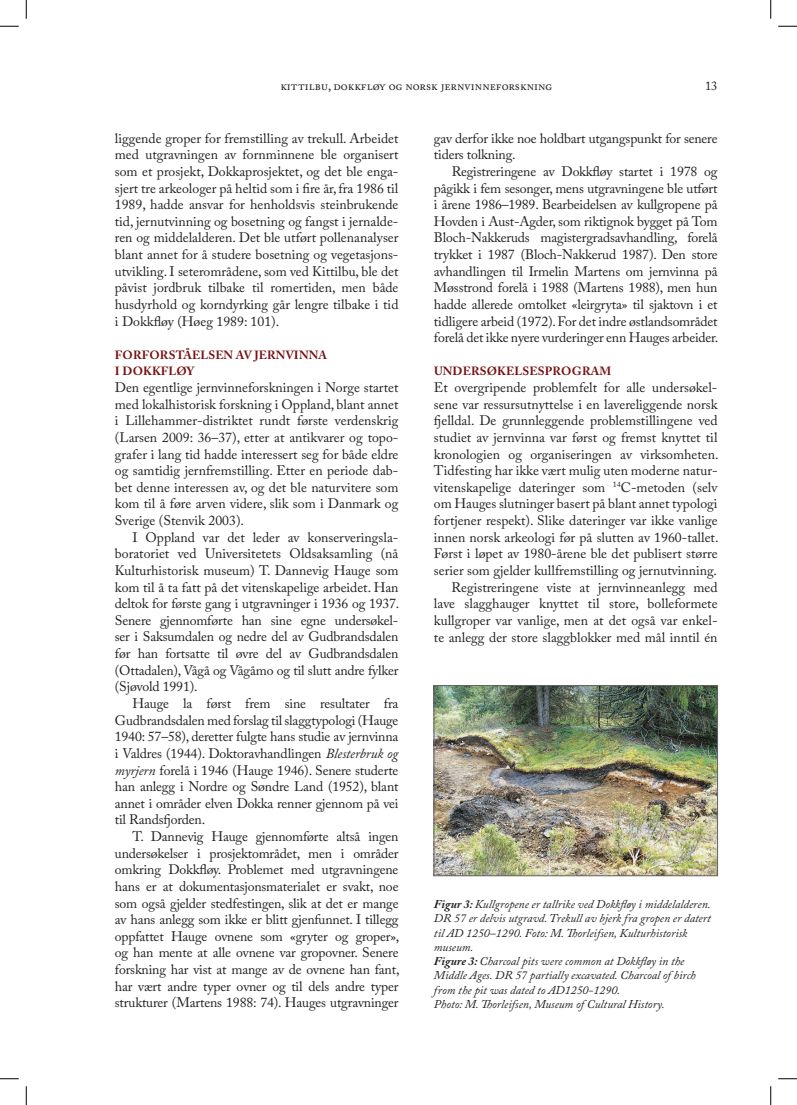
<style>
.page{position:relative;width:797px;height:1105px;background:#fff}
.page>*{position:absolute;margin:0;border:0;box-sizing:border-box;transform-origin:0 0}
.t1{font:13.75px/16.6px "Adobe Caslon Pro";letter-spacing:-.01em;color:#231f20;text-align:justify}
.t2{font:12.5px "Adobe Caslon Pro";color:#231f20}
.t3{font:italic 11.88px/14.2px "Adobe Caslon Pro";color:#231f20}
.t4{font:700 11.88px/16.6px "Adobe Caslon Pro";letter-spacing:.015em;color:#771012}
.s1{font-style:italic}
.s2{font-weight:700}
</style>
<div class="page">
<img style="left:435px;top:687px;width:281px;height:187px">
<div style="left:433px;top:685px;width:285px;height:191px;border:1px solid #636366"></div>
<svg style="left:0;top:25px;width:19px;height:2px"></svg>
<svg style="left:778px;top:25px;width:19px;height:2px"></svg>
<svg style="left:0;top:1078px;width:19px;height:1px"></svg>
<svg style="left:778px;top:1078px;width:19px;height:1px"></svg>
<svg style="left:25px;top:0;width:2px;height:19px"></svg>
<svg style="left:25px;top:1086px;width:2px;height:19px"></svg>
<svg style="left:770px;top:0;width:1px;height:19px"></svg>
<svg style="left:770px;top:1086px;width:1px;height:19px"></svg>
<p class="t2" style="left:280px;top:78px;width:273px">kittilbu, dokkfløy og norsk jernvinneforskning</p>
<p class="t2" style="left:705px;top:78px;width:14px">13</p>
<p class="t1" style="left:115px;top:130px;width:285px">liggende groper for fremstilling av trekull. Arbeidet med utgravningen av fornminnene ble organisert som et prosjekt, Dokkaprosjektet, og det ble enga&shy;sjert tre arkeologer på heltid som i fire år, fra 1986 til 1989, hadde ansvar for henholdsvis steinbrukende tid, jernutvinning og bosetning og fangst i jernalde&shy;ren og middelalderen. Det ble utført pollenanalyser blant annet for å studere bosetning og vegetasjons&shy;utvikling. I seterområdene, som ved Kittilbu, ble det påvist jordbruk tilbake til romertiden, men både husdyrhold og korndyrking går lengre tilbake i tid i Dokkfløy (Høeg 1989: 101).</p>
<p class="t4" style="left:115px;top:346px;width:214px">FORFORSTÅELSEN AV JERNVINNA<br>I DOKKFLØY</p>
<p class="t1" style="left:115px;top:379px;width:285px">Den egentlige jernvinneforskningen i Norge startet med lokalhistorisk forskning i Oppland, blant annet i Lillehammer-distriktet rundt første verdenskrig (Larsen 2009: 36–37), etter at antikvarer og topo&shy;grafer i lang tid hadde interessert seg for både eldre og samtidig jernfremstilling. Etter en periode dab&shy;bet denne interessen av, og det ble naturvitere som kom til å føre arven videre, slik som i Danmark og Sverige (Stenvik 2003).</p>
<p class="t1" style="left:115px;top:529px;width:286px;text-indent:18px">I Oppland var det leder av konserveringsla&shy;boratoriet ved Universitetets Oldsaksamling (nå Kulturhistorisk museum) T. Dannevig Hauge som kom til å ta fatt på det vitenskapelige arbeidet. Han deltok for første gang i utgravninger i 1936 og 1937.<br>Senere gjennomførte han sine egne undersøkel&shy;ser i Saksumdalen og nedre del av Gudbrandsdalen før han fortsatte til øvre del av Gudbrandsdalen (Ottadalen), Vågå og Vågåmo og til slutt andre fylker (Sjøvold 1991).</p>
<p class="t1" style="left:115px;top:695px;width:285px;text-indent:18px">Hauge la først frem sine resultater fra Gudbrandsdalen med forslag til slaggtypologi (Hauge 1940: 57–58), deretter fulgte hans studie av jernvinna i Valdres (1944). Doktoravhandlingen <span class="s1">Blesterbruk og myrjern</span> forelå i 1946 (Hauge 1946). Senere studerte han anlegg i Nordre og Søndre Land (1952), blant annet i områder elven Dokka renner gjennom på vei til Randsfjorden.</p>
<p class="t1" style="left:115px;top:828px;width:286px;text-indent:18px">T. Dannevig Hauge gjennomførte altså ingen undersøkelser i prosjektområdet, men i områder omkring Dokkfløy. Problemet med utgravningene hans er at dokumentasjonsmaterialet er svakt, noe som også gjelder stedfestingen, slik at det er mange av hans anlegg som ikke er blitt gjenfunnet. I tillegg oppfattet Hauge ovnene som «gryter og groper», og han mente at alle ovnene var gropovner. Senere forskning har vist at mange av de ovnene han fant, har vært andre typer ovner og til dels andre typer strukturer (Martens 1988: 74). Hauges utgravninger</p>
<p class="t1" style="left:434px;top:130px;width:285px">gav derfor ikke noe holdbart utgangspunkt for senere tiders tolkning.</p>
<p class="t1" style="left:434px;top:163px;width:286px;text-indent:18px">Registreringene av Dokkfløy startet i 1978 og pågikk i fem sesonger, mens utgravningene ble utført i årene 1986–1989. Bearbeidelsen av kullgropene på Hovden i Aust-Agder, som riktignok bygget på Tom Bloch-Nakkeruds magistergradsavhandling, forelå trykket i 1987 (Bloch-Nakkerud 1987). Den store avhandlingen til Irmelin Martens om jernvinna på Møsstrond forelå i 1988 (Martens 1988), men hun hadde allerede omtolket «leirgryta» til sjaktovn i et tidligere arbeid (1972). For det indre østlandsområdet forelå det ikke nyere vurderinger enn Hauges arbeider.</p>
<p class="t4" style="left:434px;top:363px;width:179px">UNDERSØKELSESPROGRAM</p>
<p class="t1" style="left:434px;top:379px;width:286px;text-align:right">Et overgripende problemfelt for alle undersøkel&shy;sene var ressursutnyttelse i en lavereliggende norsk fjelldal. De grunnleggende problemstillingene ved studiet av jernvinna var først og fremst knyttet til kronologien og organiseringen av virksomheten.<br>Tidfesting har ikke vært mulig uten moderne natur&shy;vitenskapelige dateringer som <sup>14</sup>C-metoden (selv om Hauges slutninger basert på blant annet typologi fortjener respekt). Slike dateringer var ikke vanlige innen norsk arkeologi før på slutten av 1960-tallet.<br>Først i løpet av 1980-årene ble det publisert større serier som gjelder kullfremstilling og jernutvinning.<br>Registreringene viste at jernvinneanlegg med lave slagghauger knyttet til store, bolleformete kullgroper var vanlige, men at det også var enkel&shy;te anlegg der store slaggblokker med mål inntil én</p>
<p class="t3" style="left:434px;top:897px;width:278px"><span class="s2">Figur 3:</span> Kullgropene er tallrike ved Dokkfløy i middelalderen.<br>DR 57 er delvis utgravd. Trekull av bjerk fra gropen er datert til AD 1250–1290. Foto: M. Thorleifsen, Kulturhistorisk museum.<br><span class="s2">Figure 3:</span> Charcoal pits were common at Dokkfløy in the Middle Ages. DR 57 partially excavated. Charcoal of birch from the pit was dated to AD1250-1290.<br>Photo: M. Thorleifsen, Museum of Cultural History.</p>
</div>
